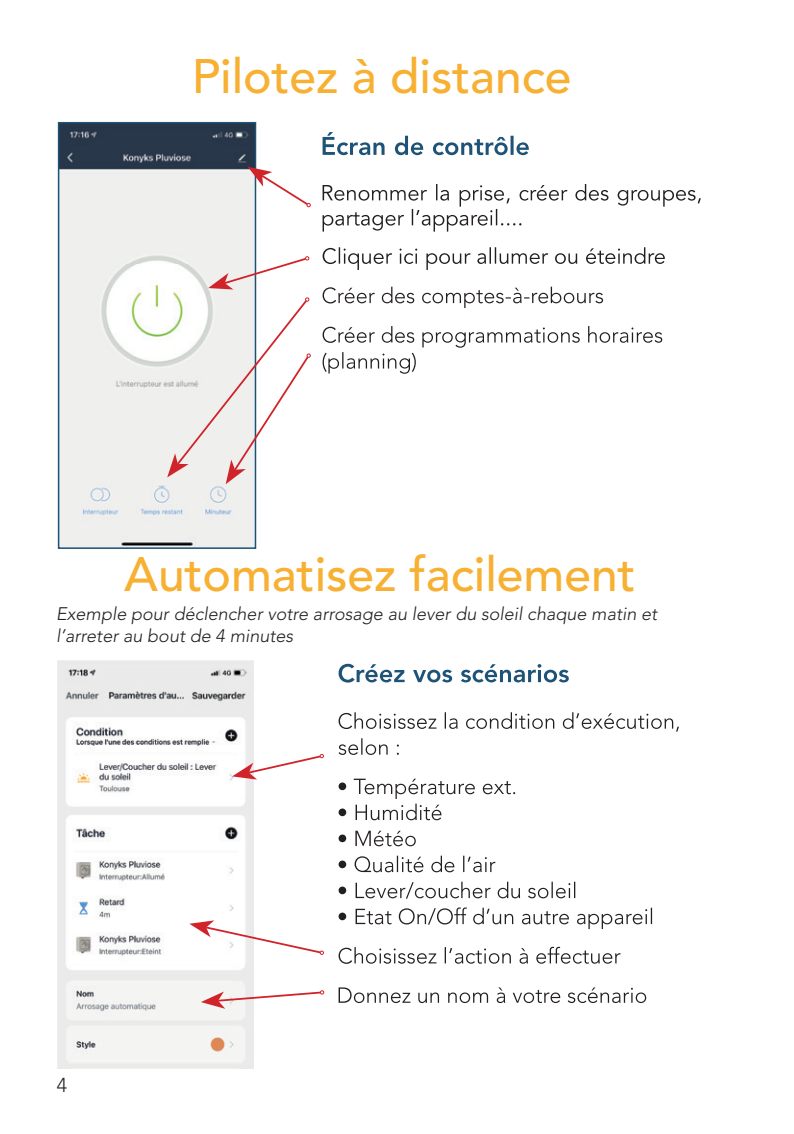
<style>
.page{position:relative;width:794px;height:1134px;background:#fff}
.page>*{position:absolute;margin:0;border:0;box-sizing:border-box;transform-origin:0 0}
.t1{font:500 48px "Avenir LT Std";color:#f7b032}
.t2{font:300 20px "Avenir LT Std";color:#231f20}
.t3{font:italic 300 18px/21.6px "Avenir LT Std";color:#231f20}
</style>
<div class="page">
<img style="left:58px;top:661px;width:195px;height:407px">
<svg style="left:338px;top:664px;width:231px;height:19px"></svg>
<svg style="left:338px;top:712px;width:341px;height:20px"></svg>
<svg style="left:338px;top:738px;width:61px;height:17px"></svg>
<svg style="left:338px;top:779px;width:177px;height:41px"></svg>
<svg style="left:338px;top:831px;width:78px;height:15px"></svg>
<svg style="left:338px;top:856px;width:157px;height:16px"></svg>
<svg style="left:338px;top:882px;width:237px;height:17px"></svg>
<svg style="left:338px;top:907px;width:314px;height:22px"></svg>
<svg style="left:338px;top:947px;width:282px;height:17px"></svg>
<svg style="left:338px;top:987px;width:308px;height:16px"></svg>
<svg style="left:201px;top:990px;width:123px;height:19px"></svg>
<svg style="left:232px;top:754px;width:92px;height:25px"></svg>
<svg style="left:189px;top:920px;width:135px;height:35px"></svg>
<img style="left:61px;top:125px;width:192px;height:421px">
<div style="left:58px;top:122px;width:198px;height:427px;border:2px solid #1d5377"></div>
<svg style="left:322px;top:132px;width:207px;height:23px"></svg>
<svg style="left:322px;top:184px;width:379px;height:48px"></svg>
<svg style="left:322px;top:247px;width:343px;height:23px"></svg>
<svg style="left:322px;top:287px;width:281px;height:21px"></svg>
<svg style="left:322px;top:326px;width:340px;height:48px"></svg>
<svg style="left:248px;top:167px;width:63px;height:40px"></svg>
<svg style="left:208px;top:256px;width:101px;height:33px"></svg>
<svg style="left:167px;top:297px;width:144px;height:187px"></svg>
<h1 class="t1" style="left:192px;top:49px;width:381px">Pilotez à distance</h1>
<h1 class="t1" style="left:124px;top:547px;width:513px">Automatisez facilement</h1>
<p class="t3" style="left:56px;top:603px;width:602px">Exemple pour déclencher votre arrosage au lever du soleil chaque matin et l’arreter au bout de 4 minutes</p>
<p class="t2" style="left:57px;top:1074px;width:12px">4</p>
</div>
